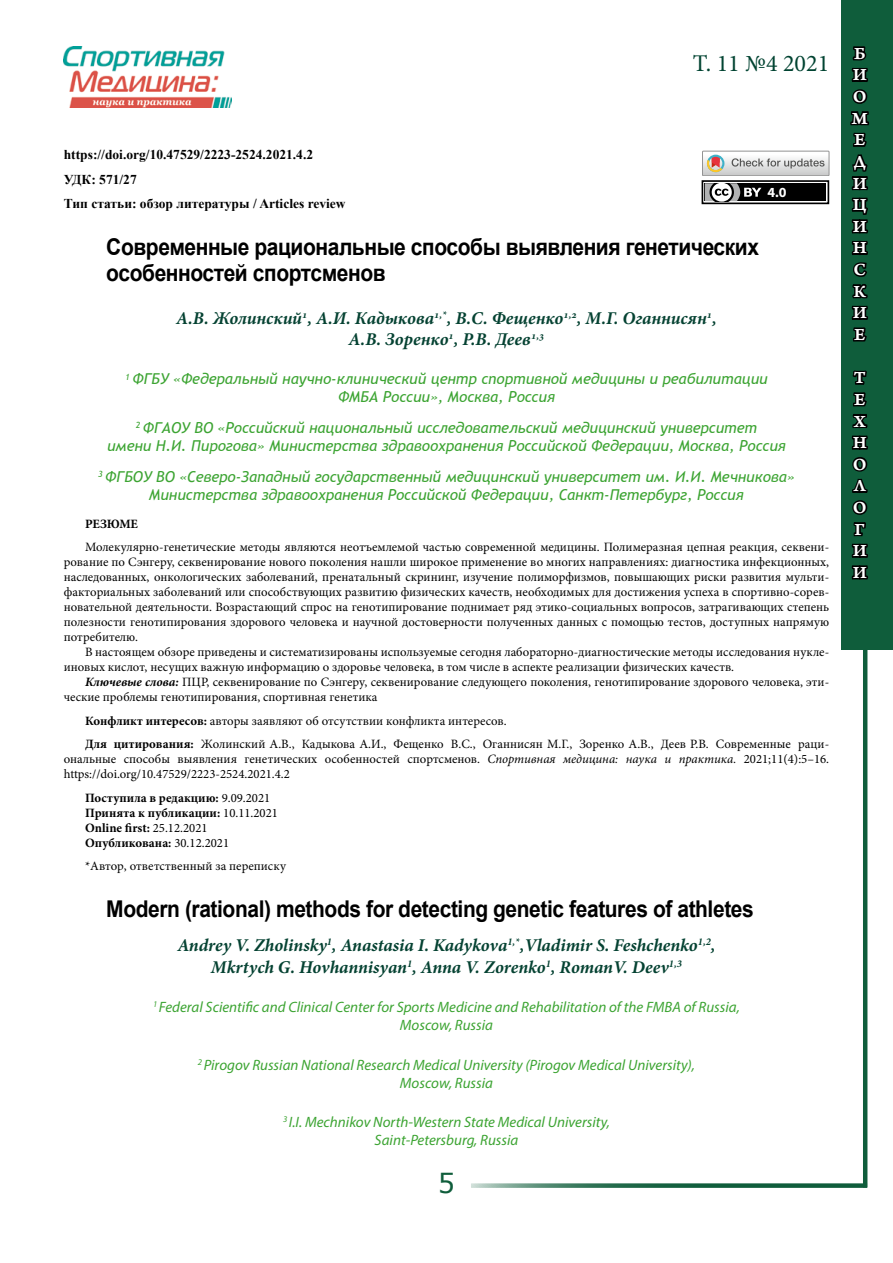
<style>
.page{position:relative;width:893px;height:1263px;background:#fff}
.page>*{position:absolute;margin:0;border:0;box-sizing:border-box;transform-origin:0 0}
.Колонцифра{font:27px "Verdana";color:#0f5d3b}
.t1{font:24px "Minion Pro";color:#004331}
.Заголовок_статьи{font:700 23.1px/25.5px "Arial";letter-spacing:-.02em;color:#000;scale:.91 1}
.Заголовок_статьи_анг{font:700 23.1px "Arial";letter-spacing:-.02em;color:#000;scale:.91 1}
.Авторы_англ{font:italic 700 18px/21.6px "Minion Pro";letter-spacing:-.005em;color:#054232;text-align:center}
.Авторы{font:italic 700 18px/21.6px "Minion Pro";letter-spacing:-.005em;color:#054232;text-align:center}
.t2{font:18px/21.6px "Arno Pro Smbd Caption";color:#fff}
.Место_работы{font:italic 15px/18px "Trebuchet MS";color:#3ca432;text-align:center}
.Место_работы_англ{font:italic 15px/18px "Myriad Pro";color:#3ca432;text-align:center}
.t3{font:700 13.95px "Myriad Pro";color:#fff}
.УДК{font:700 13.5px "Times New Roman";color:#000}
.Аннотация_No_Bold{font:12.75px/15px "Minion Pro";color:#000;text-align:justify}
.Для_цитирования{font:12.75px/15px "Minion Pro";color:#000;text-align:justify}
.Ключевые_слова{font:12.75px/15px "Minion Pro";color:#000}
.Конфликт{font:12.75px "Minion Pro";color:#000}
.Аннотация{font:700 12.75px "Minion Pro";color:#000}
.Аннотация_англ{font:700 12.75px "Minion Pro";color:#000}
.Автор_ответственный{font:12.75px "Minion Pro";color:#000}
.РЕЗЮМЕ{font:700 12.75px "Minion Pro";letter-spacing:-.015em;color:#000}
.s1{font-weight:700;font-style:italic}
.s2{font-weight:700}
.s3{font-style:italic}
.s4{font-weight:400}
</style>
<div class="page">
<hr style="left:863px;top:111px;width:4px;height:1076px;background:#0f5d3b">
<svg style="left:471px;top:1183px;width:396px;height:5px;background:#448066"></svg>
<img style="left:64px;top:47px;width:168px;height:60px">
<div style="left:841px;top:0;width:52px;height:649px;background:#0f5d3b"></div>
<svg style="left:850px;top:46px;width:19px;height:296px"></svg>
<svg style="left:851px;top:370px;width:17px;height:210px"></svg>
<div style="left:702px;top:180px;width:127px;height:24px;border:2px solid #000"></div>
<div style="left:705px;top:183px;width:121px;height:18px;background:#000"></div>
<svg style="left:705px;top:183px;width:56px;height:18px"></svg>
<svg style="left:702px;top:151px;width:127px;height:25px"></svg>
<h2 class="t1" style="left:693px;top:48px;width:138px">Т. 11 №4 2021</h2>
<p class="УДК" style="left:64px;top:145px;width:251px">https://doi.org/10.47529/2223-2524.2021.4.2</p>
<p class="УДК" style="left:64px;top:169px;width:74px">УДК: 571/27</p>
<p class="УДК" style="left:64px;top:194px;width:283px">Тип статьи: обзор литературы / Articles review</p>
<p class="Заголовок_статьи" style="left:106px;top:235px;width:719px">Современные рациональные способы выявления генетических особенностей спортсменов</p>
<p class="Авторы" style="left:176px;top:307px;width:542px">А.В. Жолинский<sup>1</sup>, А.И. Кадыкова<sup>1,*</sup>, В.С. Фещенко<sup>1,2</sup>, М.Г. Оганнисян<sup>1</sup>,<br>А.В. Зоренко<sup>1</sup>, Р.В. Деев<sup>1,3</sup></p>
<p class="Место_работы" style="left:125px;top:370px;width:644px"><sup>1</sup> ФГБУ «Федеральный научно-клинический центр спортивной медицины и реабилитации<br>ФМБА России», Москва, Россия</p>
<p class="Место_работы" style="left:107px;top:419px;width:680px"><sup>2</sup> ФГАОУ ВО «Российский национальный исследовательский медицинский университет<br>имени Н.И. Пирогова» Министерства здравоохранения Российской Федерации, Москва, Россия</p>
<p class="Место_работы" style="left:98px;top:468px;width:698px"><sup>3</sup> ФГБОУ ВО «Северо-Западный государственный медицинский университет им. И.И. Мечникова»<br>Министерства здравоохранения Российской Федерации, Санкт-Петербург, Россия</p>
<p class="РЕЗЮМЕ" style="left:85px;top:515px;width:54px">РЕЗЮМЕ</p>
<p class="Аннотация_No_Bold" style="left:64px;top:540px;width:767px;text-indent:21px">Молекулярно-генетические методы являются неотъемлемой частью современной медицины. Полимеразная цепная реакция, секвени&shy;рование по Сэнгеру, секвенирование нового поколения нашли широкое применение во многих направлениях: диагностика инфекционных, наследованных, онкологических заболеваний, пренатальный скрининг, изучение полиморфизмов, повышающих риски развития мульти&shy;факториальных заболеваний или способствующих развитию физических качеств, необходимых для достижения успеха в спортивно-сорев&shy;новательной деятельности. Возрастающий спрос на генотипирование поднимает ряд этико-социальных вопросов, затрагивающих степень полезности генотипирования здорового человека и научной достоверности полученных данных с помощью тестов, доступных напрямую потребителю.</p>
<p class="Аннотация_No_Bold" style="left:64px;top:645px;width:767px;text-indent:21px">В настоящем обзоре приведены и систематизированы используемые сегодня лабораторно-диагностические методы исследования нукле&shy;иновых кислот, несущих важную информацию о здоровье человека, в том числе в аспекте реализации физических качеств.</p>
<p class="Ключевые_слова" style="left:64px;top:675px;width:767px;text-indent:21px"><span class="s1">Ключевые слова:</span> ПЦР, секвенирование по Сэнгеру, секвенирование следующего поколения, генотипирование здорового человека, эти&shy;ческие проблемы генотипирования, спортивная генетика</p>
<p class="Конфликт" style="left:85px;top:712px;width:423px"><span class="s2">Конфликт интересов:</span> авторы заявляют об отсутствии конфликта интересов.</p>
<p class="Для_цитирования" style="left:64px;top:737px;width:767px;text-indent:21px"><span class="s2">Для цитирования:</span> Жолинский А.В., Кадыкова А.И., Фещенко В.С., Оганнисян М.Г., Зоренко А.В., Деев Р.В. Современные раци&shy;ональные способы выявления генетических особенностей спортсменов. <span class="s3">Спортивная медицина: наука и практика.</span> 2021;11(4):5–16. https://doi.org/10.47529/2223-2524.2021.4.2</p>
<p class="Аннотация" style="left:85px;top:789px;width:187px">Поступила в редакцию: <span class="s4">9.09.2021</span></p>
<p class="Аннотация" style="left:85px;top:804px;width:194px">Принята к публикации: <span class="s4">10.11.2021</span></p>
<p class="Аннотация_англ" style="left:85px;top:819px;width:124px">Online first: <span class="s4">25.12.2021</span></p>
<p class="Аннотация_англ" style="left:85px;top:834px;width:146px">Опубликована: <span class="s4">30.12.2021</span></p>
<p class="Автор_ответственный" style="left:85px;top:858px;width:202px">*Автор, ответственный за переписку</p>
<p class="Заголовок_статьи_анг" style="left:106px;top:893px;width:713px">Modern (rational) methods for detecting genetic features of athletes</p>
<p class="Авторы_англ" style="left:177px;top:934px;width:540px">Andrey V. Zholinsky<sup>1</sup>, Anastasia I. Kadykova<sup>1,*</sup>,Vladimir S. Feshchenko<sup>1,2</sup>,<br>Mkrtych G. Hovhannisyan<sup>1</sup>, Anna V. Zorenko<sup>1</sup>, RomanV. Deev<sup>1,3</sup></p>
<p class="Место_работы_англ" style="left:153px;top:998px;width:588px"><sup>1</sup> Federal Scientific and Clinical Center for Sports Medicine and Rehabilitation of the FMBA of Russia,<br>Moscow, Russia</p>
<p class="Место_работы_англ" style="left:198px;top:1055px;width:499px"><sup>2</sup> Pirogov Russian National Research Medical University (Pirogov Medical University),<br>Moscow, Russia</p>
<p class="Место_работы_англ" style="left:283px;top:1112px;width:328px"><sup>3</sup> I.I. Mechnikov North-Western State Medical University,<br>Saint-Petersburg, Russia</p>
<p class="t3" style="left:768px;top:183px;width:21px">4.0</p>
<p class="Колонцифра" style="left:438px;top:1165px;width:19px">5</p>
<h3 class="t2" style="left:852px;top:43px;width:18px">Б<br>И<br>О<br>М<br>Е<br>Д<br>И<br>Ц<br>И<br>Н<br>С<br>К<br>И<br>Е</h3>
<h3 class="t2" style="left:853px;top:368px;width:16px;text-align:justify">Т Е Х Н О Л О Г И И</h3>
</div>
